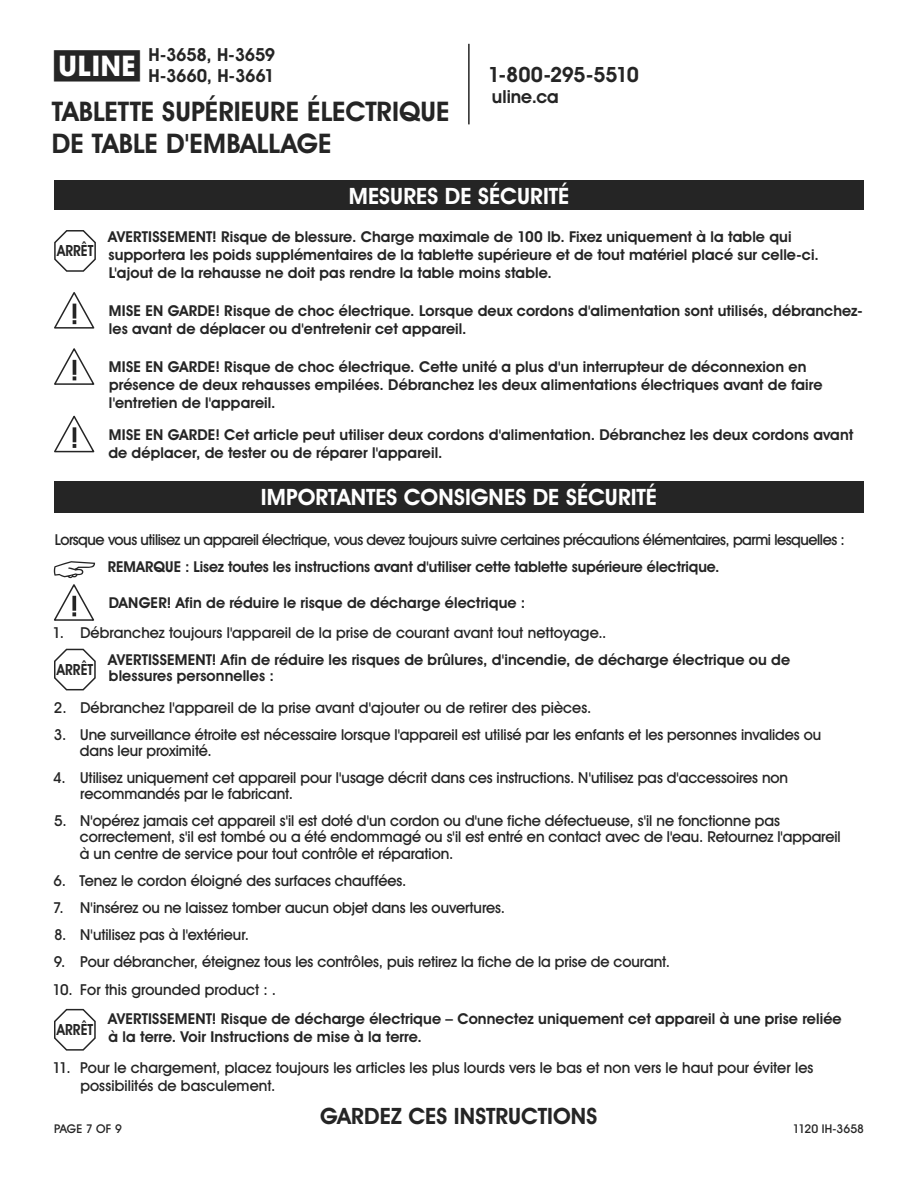
<style>
.page{position:relative;width:918px;height:1188px;background:#fff}
.page>*{position:absolute;margin:0;border:0;box-sizing:border-box;transform-origin:0 0}
.t1{font:700 28.5px "Uline Two Knine";color:#252525}
.t2{font:700 27px/32.4px "Uline Two Knine";letter-spacing:.005em;color:#252525}
.t3{font:700 22.5px "Uline Two Knine";letter-spacing:.005em;color:#fff}
.t4{font:700 22.5px "Uline Two Knine";color:#252525}
.t5{font:700 21px "Uline Two Knine";letter-spacing:-.02em;color:#252525}
.t6{font:700 18px/21px "Uline Two Knine";letter-spacing:-.01em;color:#252525}
.t7{font:700 15.3px "Uline Two Knine";color:#252525;scale:.89 1}
.t8{font:700 15px/18px "Uline Two Knine";letter-spacing:.005em;color:#252525}
.t9{font:15px/16.2px "Uline Two Knine";letter-spacing:-.005em;color:#252525}
.t10{font:15px "Uline Two Knine";letter-spacing:-.03em;color:#252525}
.t11{font:12px "Uline Two Knine";letter-spacing:-.005em;color:#252525}
</style>
<div class="page">
<hr style="left:468px;top:44px;width:2px;height:80px;background:#252525">
<div style="left:54px;top:180px;width:810px;height:30px;background:#252525"></div>
<svg style="left:54px;top:292px;width:40px;height:37px"></svg>
<svg style="left:54px;top:348px;width:40px;height:37px"></svg>
<svg style="left:54px;top:416px;width:40px;height:36px"></svg>
<svg style="left:54px;top:230px;width:42px;height:42px"></svg>
<div style="left:54px;top:481px;width:810px;height:32px;background:#252525"></div>
<svg style="left:54px;top:561px;width:41px;height:17px"></svg>
<svg style="left:54px;top:584px;width:40px;height:37px"></svg>
<svg style="left:54px;top:649px;width:42px;height:41px"></svg>
<svg style="left:54px;top:1009px;width:42px;height:42px"></svg>
<h1 class="t1" style="left:54px;top:49px;width:87px">π</h1>
<p class="t6" style="left:149px;top:44px;width:128px">H-3658, H-3659<br>H-3660, H-3661</p>
<h2 class="t2" style="left:52px;top:95px;width:399px">TABLETTE SUPÉRIEURE ÉLECTRIQUE<br>DE TABLE D'EMBALLAGE</h2>
<h3 class="t5" style="left:488px;top:62px;width:152px">1-800-295-5510</h3>
<p class="t6" style="left:492px;top:86px;width:68px">uline.ca</p>
<p class="t7" style="left:57px;top:242px;width:42px">ARRÊT</p>
<h3 class="t3" style="left:349px;top:182px;width:222px">MESURES DE SÉCURITÉ</h3>
<p class="t8" style="left:108px;top:227px;width:712px">AVERTISSEMENT! Risque de blessure. Charge maximale de 100 lb. Fixez uniquement à la table qui supportera les poids supplémentaires de la tablette supérieure et de tout matériel placé sur celle-ci.<br>L'ajout de la rehausse ne doit pas rendre la table moins stable.</p>
<p class="t8" style="left:109px;top:302px;width:755px">MISE EN GARDE! Risque de choc électrique. Lorsque deux cordons d'alimentation sont utilisés, débranchez&shy;les avant de déplacer ou d'entretenir cet appareil.</p>
<p class="t8" style="left:109px;top:358px;width:715px">MISE EN GARDE! Risque de choc électrique. Cette unité a plus d'un interrupteur de déconnexion en présence de deux rehausses empilées. Débranchez les deux alimentations électriques avant de faire l'entretien de l'appareil.</p>
<p class="t8" style="left:108px;top:425px;width:747px">MISE EN GARDE! Cet article peut utiliser deux cordons d'alimentation. Débranchez les deux cordons avant de déplacer, de tester ou de réparer l'appareil.</p>
<h3 class="t3" style="left:261px;top:484px;width:398px">IMPORTANTES CONSIGNES DE SÉCURITÉ</h3>
<p class="t10" style="left:55px;top:530px;width:792px">Lorsque vous utilisez un appareil électrique, vous devez toujours suivre certaines précautions élémentaires, parmi lesquelles :</p>
<p class="t8" style="left:108px;top:557px;width:613px">REMARQUE : Lisez toutes les instructions avant d'utiliser cette tablette supérieure électrique.</p>
<p class="t8" style="left:109px;top:594px;width:418px">DANGER! Afin de réduire le risque de décharge électrique :</p>
<p class="t9" style="left:52px;top:624px;width:556px">1. Débranchez toujours l'appareil de la prise de courant avant tout nettoyage..</p>
<p class="t8" style="left:108px;top:651px;width:684px;line-height:16.2px">AVERTISSEMENT! Afin de réduire les risques de brûlures, d'incendie, de décharge électrique ou de blessures personnelles :</p>
<p class="t9" style="left:54px;top:699px;width:539px">2. Débranchez l'appareil de la prise avant d'ajouter ou de retirer des pièces.</p>
<p class="t9" style="left:80px;top:726px;width:743px;text-indent:-26px">3. Une surveillance étroite est nécessaire lorsque l'appareil est utilisé par les enfants et les personnes invalides ou dans leur proximité.</p>
<p class="t9" style="left:80px;top:769px;width:709px;text-indent:-27px">4. Utilisez uniquement cet appareil pour l'usage décrit dans ces instructions. N'utilisez pas d'accessoires non recommandés par le fabricant.</p>
<p class="t9" style="left:80px;top:813px;width:762px;text-indent:-26px">5. N'opérez jamais cet appareil s'il est doté d'un cordon ou d'une fiche défectueuse, s'il ne fonctionne pas correctement, s'il est tombé ou a été endommagé ou s'il est entré en contact avec de l'eau. Retournez l'appareil à un centre de service pour tout contrôle et réparation.</p>
<p class="t9" style="left:54px;top:872px;width:354px">6. Tenez le cordon éloigné des surfaces chauffées.</p>
<p class="t9" style="left:53px;top:899px;width:454px">7. N'insérez ou ne laissez tomber aucun objet dans les ouvertures.</p>
<p class="t9" style="left:54px;top:927px;width:197px">8. N'utilisez pas à l'extérieur.</p>
<p class="t9" style="left:54px;top:954px;width:618px">9. Pour débrancher, éteignez tous les contrôles, puis retirez la fiche de la prise de courant.</p>
<p class="t9" style="left:52px;top:981px;width:225px">10. For this grounded product : .</p>
<p class="t8" style="left:108px;top:1009px;width:735px">AVERTISSEMENT! Risque de décharge électrique – Connectez uniquement cet appareil à une prise reliée à la terre. Voir Instructions de mise à la terre.</p>
<p class="t9" style="left:80px;top:1059px;width:735px;line-height:18px;text-indent:-28px">11. Pour le chargement, placez toujours les articles les plus lourds vers le bas et non vers le haut pour éviter les possibilités de basculement.</p>
<p class="t7" style="left:57px;top:660px;width:42px">ARRÊT</p>
<p class="t7" style="left:57px;top:1021px;width:42px">ARRÊT</p>
<h3 class="t4" style="left:320px;top:1103px;width:278px">GARDEZ CES INSTRUCTIONS</h3>
<p class="t11" style="left:54px;top:1122px;width:69px">PAGE 7 OF 9</p>
<p class="t11" style="left:793px;top:1122px;width:73px">1120 IH-3658</p>
</div>
